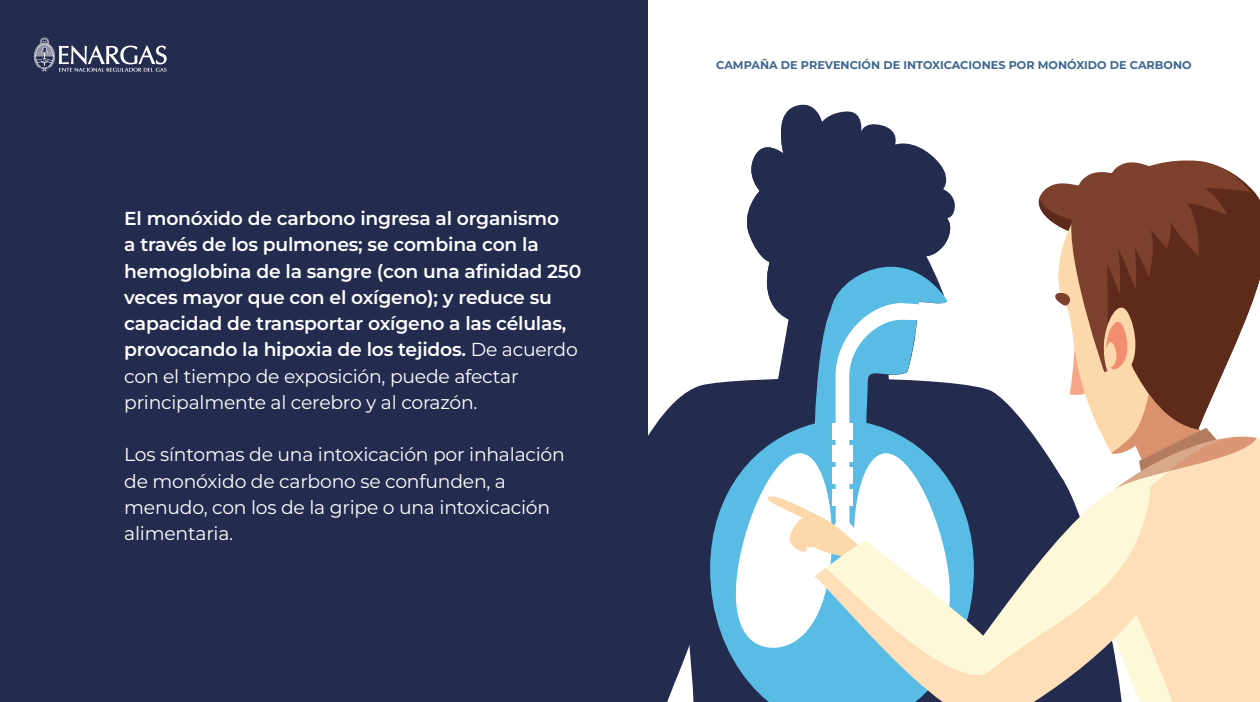
<style>
.page{position:relative;width:1260px;height:702px;background:#fff}
.page>*{position:absolute;margin:0;border:0;box-sizing:border-box;transform-origin:0 0}
.t1{font:600 18.75px/26.2px "Montserrat";letter-spacing:-.01em;color:#fff}
.t2{font:18.75px/26.2px "Montserrat";letter-spacing:-.01em;color:#fff}
.t3{font:700 11.25px "Montserrat";color:#40678f}
.s1{font-weight:400}
</style>
<div class="page">
<div style="left:0;top:0;width:647px;height:702px;background:#232b4e"></div>
<svg style="left:34px;top:37px;width:133px;height:35px"></svg>
<svg style="left:647px;top:374px;width:63px;height:92px;fill:#232b4e"></svg>
<div style="left:647px;top:466px;width:63px;height:236px;background:#232b4e"></div>
<svg style="left:785px;top:104px;width:72px;height:11px"></svg>
<svg style="left:759px;top:115px;width:165px;height:35px;fill:#232b4e"></svg>
<svg style="left:710px;top:381px;width:20px;height:321px;background:#365e82"></svg>
<svg style="left:730px;top:150px;width:527px;height:552px"></svg>
<p class="t1" style="left:124px;top:205px;width:459px">El monóxido de carbono ingresa al organismo<br>a través de los pulmones; se combina con la hemoglobina de la sangre (con una afinidad 250 veces mayor que con el oxígeno); y reduce su capacidad de transportar oxígeno a las células, provocando la hipoxia de los tejidos. <span class="s1">De acuerdo con el tiempo de exposición, puede afectar principalmente al cerebro y al corazón.</span></p>
<p class="t2" style="left:124px;top:441px;width:442px">Los síntomas de una intoxicación por inhalación de monóxido de carbono se confunden, a menudo, con los de la gripe o una intoxicación alimentaria.</p>
<p class="t3" style="left:716px;top:58px;width:477px">CAMPAÑA DE PREVENCIÓN DE INTOXICACIONES POR MONÓXIDO DE CARBONO</p>
</div>
